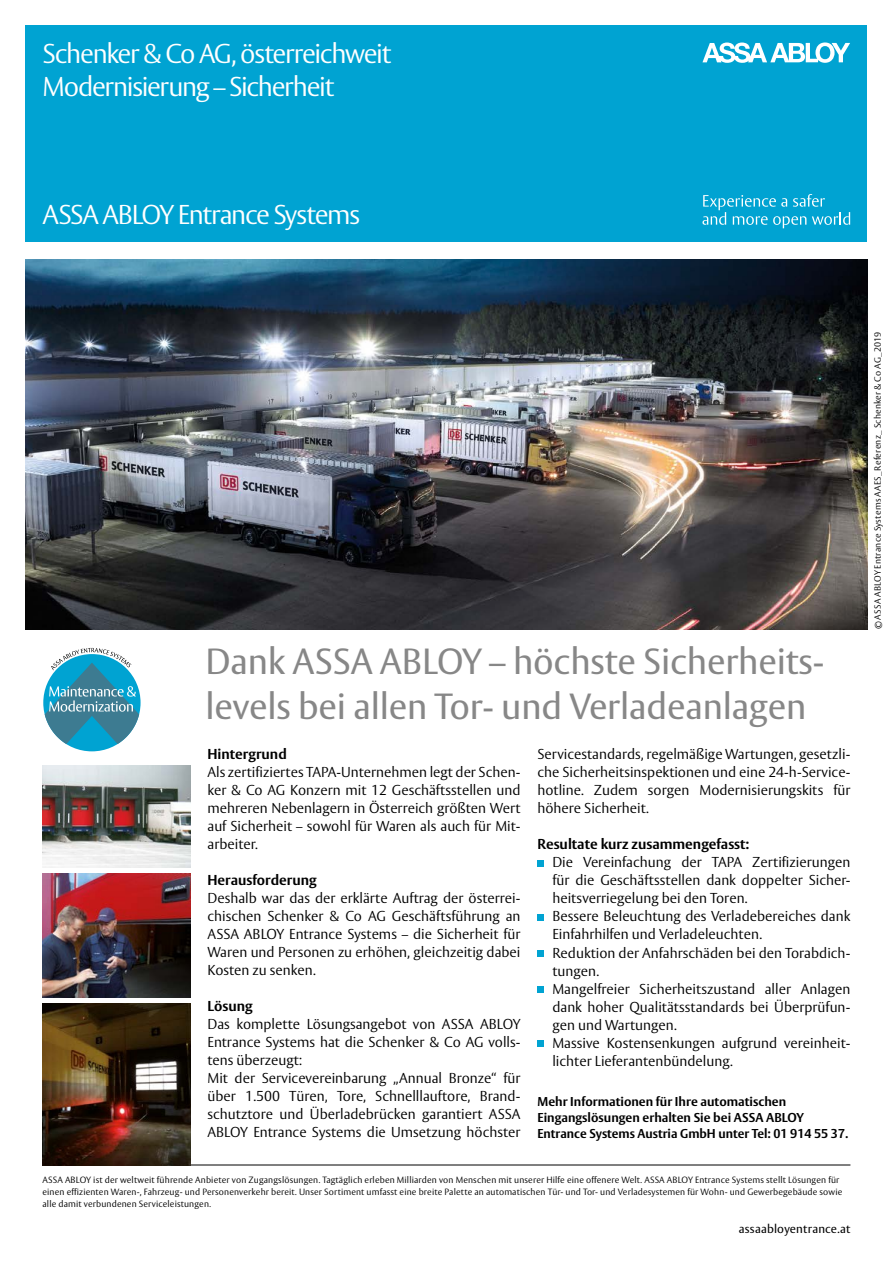
<style>
.page{position:relative;width:893px;height:1263px;background:#fff}
.page>*{position:absolute;margin:0;border:0;box-sizing:border-box;transform-origin:0 0}
.t1{font:36px/45px "ASSA Vesta";letter-spacing:-.005em;color:#878787}
.t2{font:300 27px/32.4px "ASSA Vesta";letter-spacing:-.05em;color:#fff}
.t3{font:300 14.25px/18px "ASSA Vesta";color:#000;text-align:justify}
.t4{font:700 14.25px "ASSA Vesta";color:#000}
.t5{font:700 12.75px/15.8px "ASSA Vesta";color:#000}
.t6{font:12px "ASSA Vesta";letter-spacing:.015em;color:#000}
.t7{font:300 9px/12px "ASSA Vesta";letter-spacing:.015em;color:#000}
</style>
<div class="page">
<hr style="left:43px;top:1165px;width:807px;height:1px;background:#000">
<div style="left:26px;top:26px;width:841px;height:216px;background:#00a3d2"></div>
<img style="left:26px;top:259px;width:841px;height:370px">
<img style="left:43px;top:765px;width:147px;height:103px">
<img style="left:43px;top:1003px;width:147px;height:162px">
<div style="left:43px;top:654px;width:98px;height:97px;background:#00a3d2;border-radius:50%"></div>
<svg style="left:45px;top:648px;width:94px;height:96px"></svg>
<div style="left:537px;top:860px;width:7px;height:6px;background:#00a3d2"></div>
<div style="left:537px;top:914px;width:7px;height:6px;background:#00a3d2"></div>
<div style="left:537px;top:950px;width:7px;height:6px;background:#00a3d2"></div>
<div style="left:537px;top:986px;width:7px;height:6px;background:#00a3d2"></div>
<div style="left:537px;top:1040px;width:7px;height:6px;background:#00a3d2"></div>
<img style="left:43px;top:874px;width:147px;height:123px">
<svg style="left:702px;top:42px;width:148px;height:21px"></svg>
<svg style="left:702px;top:194px;width:148px;height:34px"></svg>
<h2 class="t2" style="left:43px;top:39px;width:350px">Schenker &amp; Co AG, österreichweit<br>Modernisierung – Sicherheit</h2>
<h2 class="t2" style="left:43px;top:200px;width:319px">ASSA ABLOY Entrance Systems</h2>
<h1 class="t1" style="left:205px;top:641px;width:620px">Dank ASSA ABLOY – höchste Sicherheits&shy;levels bei allen Tor- und Verladeanlagen</h1>
<p class="t4" style="left:207px;top:746px;width:81px">Hintergrund</p>
<p class="t3" style="left:207px;top:764px;width:314px">Als zertifiziertes TAPA-Unternehmen legt der Schen&shy;ker &amp; Co AG Konzern mit 12 Geschäftsstellen und mehreren Nebenlagern in Österreich größten Wert auf Sicherheit – sowohl für Waren als auch für Mit&shy;arbeiter.</p>
<p class="t4" style="left:207px;top:872px;width:111px">Herausforderung</p>
<p class="t3" style="left:207px;top:890px;width:314px">Deshalb war das der erklärte Auftrag der österrei&shy;chischen Schenker &amp; Co AG Geschäftsführung an ASSA ABLOY Entrance Systems – die Sicherheit für Waren und Personen zu erhöhen, gleichzeitig dabei Kosten zu senken.</p>
<p class="t4" style="left:207px;top:998px;width:47px">Lösung</p>
<p class="t3" style="left:207px;top:1016px;width:314px;text-align:left">Das komplette Lösungsangebot von ASSA ABLOY Entrance Systems hat die Schenker &amp; Co AG volls&shy;tens überzeugt:<br>Mit der Servicevereinbarung „Annual Bronze“ für über 1.500 Türen, Tore, Schnelllauftore, Brand&shy;schutztore und Überladebrücken garantiert ASSA ABLOY Entrance Systems die Umsetzung höchster</p>
<p class="t3" style="left:537px;top:746px;width:314px">Servicestandards, regelmäßige Wartungen, gesetzli&shy;che Sicherheitsinspektionen und eine 24-h-Service&shy;hotline. Zudem sorgen Modernisierungskits für höhere Sicherheit.</p>
<p class="t4" style="left:537px;top:836px;width:213px">Resultate kurz zusammengefasst:</p>
<p class="t3" style="left:552px;top:854px;width:300px;text-align:left">Die Vereinfachung der TAPA Zertifizierungen für die Geschäftsstellen dank doppelter Sicher&shy;heitsverriegelung bei den Toren.<br>Bessere Beleuchtung des Verladebereiches dank Einfahrhilfen und Verladeleuchten.<br>Reduktion der Anfahrschäden bei den Torabdich&shy;tungen.<br>Mangelfreier Sicherheitszustand aller Anlagen dank hoher Qualitätsstandards bei Überprüfun&shy;gen und Wartungen.<br>Massive Kostensenkungen aufgrund vereinheit&shy;lichter Lieferantenbündelung.</p>
<p class="t5" style="left:537px;top:1095px;width:312px">Mehr Informationen für Ihre automatischen<br>Eingangslösungen erhalten Sie bei ASSA ABLOY<br>Entrance Systems Austria GmbH unter Tel: 01 914 55 37.</p>
<p class="t7" style="left:43px;top:1174px;width:801px">ASSA ABLOY ist der weltweit führende Anbieter von Zugangslösungen. Tagtäglich erleben Milliarden von Menschen mit unserer Hilfe eine offenere Welt. ASSA ABLOY Entrance Systems stellt Lösungen für einen effizienten Waren-, Fahrzeug- und Personenverkehr bereit. Unser Sortiment umfasst eine breite Palette an automatischen Tür- und Tor- und Verladesystemen für Wohn- und Gewerbegebäude sowie alle damit verbundenen Serviceleistungen.</p>
<p class="t6" style="left:739px;top:1222px;width:113px">assaabloyentrance.at</p>
<p class="t7" style="left:872px;top:629px;width:299px;rotate:-90deg">© ASSA ABLOY Entrance Systems AAES_Referenz_ Schenker &amp; Co AG_2019</p>
</div>
